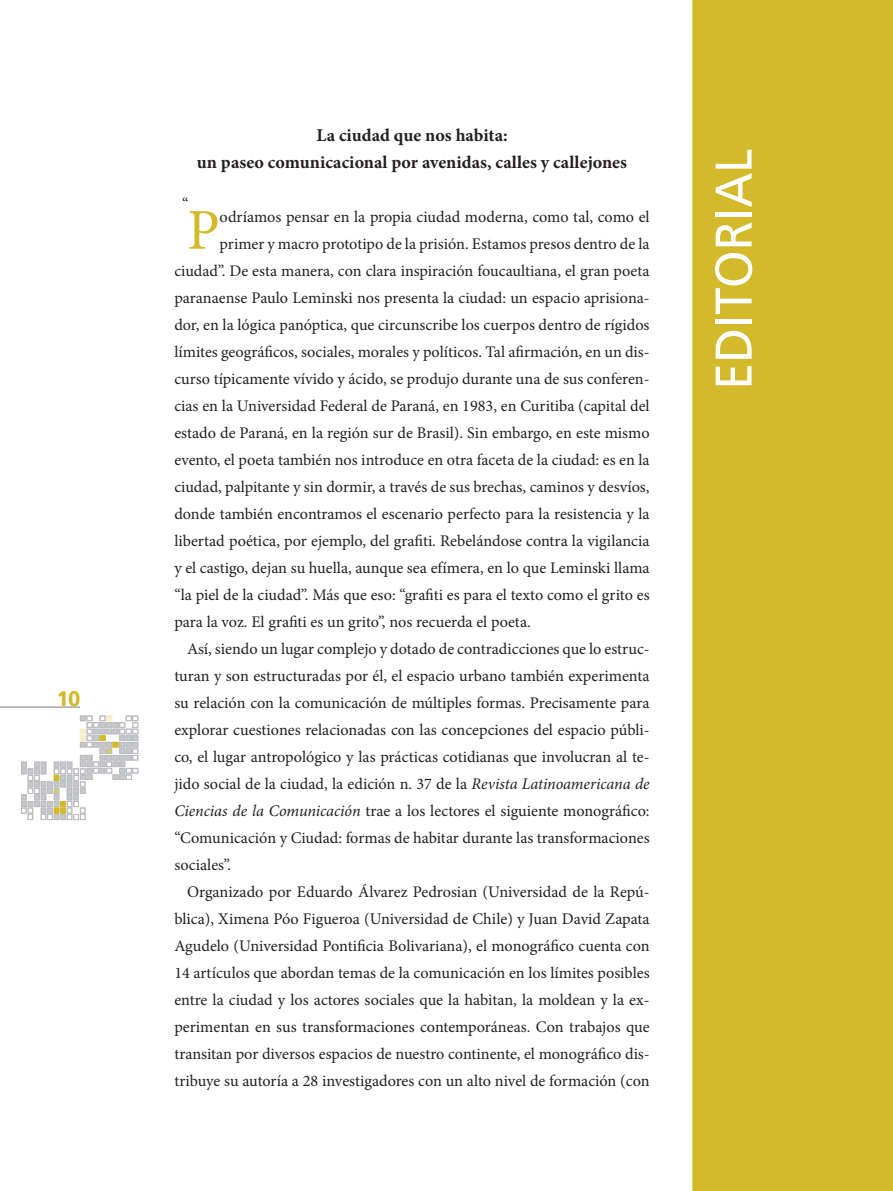
<style>
.page{position:relative;width:893px;height:1191px;background:#fff}
.page>*{position:absolute;margin:0;border:0;box-sizing:border-box;transform-origin:0 0}
.t1{font:57.75px "Minion Pro";color:#d2ba2a}
.t2{font:54px "Frutiger";color:#fff;scale:.93 1}
.t3{font:700 21px "Frutiger";color:#d2ba2a}
.t4{font:700 18px/27px "Minion Pro";color:#231f20;text-align:center}
.t5{font:16.2px "Minion Pro";color:#231f20}
.s1{font-style:italic}
</style>
<div class="page">
<svg style="left:21px;top:716px;width:117px;height:103px"></svg>
<hr style="left:0;top:707px;width:80px;height:1px;background:#b2b3b7">
<div style="left:693px;top:1px;width:199px;height:1189px;background:#d2ba2a"></div>
<div style="left:692px;top:0;width:201px;height:1191px;border:2px solid #d2ba2a"></div>
<p class="t3" style="left:57px;top:686px;width:25px">10</p>
<p class="t4" style="left:197px;top:121px;width:432px">La ciudad que nos habita:<br>un paseo comunicacional por avenidas, calles y callejones</p>
<h1 class="t1" style="left:187px;top:192px;width:34px">P</h1>
<p class="t5" style="left:220px;top:206px;width:432px">odríamos pensar en la propia ciudad moderna, como tal, como el</p>
<p class="t5" style="left:182px;top:193px;width:8px">“</p>
<p class="t5" style="left:220px;top:233px;width:431px">primer y macro prototipo de la prisión. Estamos presos dentro de la</p>
<p class="t5" style="left:174px;top:260px;width:477px">ciudad”. De esta manera, con clara inspiración foucaultiana, el gran poeta</p>
<p class="t5" style="left:174px;top:287px;width:477px">paranaense Paulo Leminski nos presenta la ciudad: un espacio aprisiona-</p>
<p class="t5" style="left:174px;top:314px;width:477px">dor, en la lógica panóptica, que circunscribe los cuerpos dentro de rígidos</p>
<p class="t5" style="left:174px;top:341px;width:477px">límites geográficos, sociales, morales y políticos. Tal afirmación, en un dis-</p>
<p class="t5" style="left:174px;top:368px;width:477px">curso típicamente vívido y ácido, se produjo durante una de sus conferen-</p>
<p class="t5" style="left:174px;top:395px;width:477px">cias en la Universidad Federal de Paraná, en 1983, en Curitiba (capital del</p>
<p class="t5" style="left:174px;top:422px;width:477px">estado de Paraná, en la región sur de Brasil). Sin embargo, en este mismo</p>
<p class="t5" style="left:174px;top:449px;width:477px">evento, el poeta también nos introduce en otra faceta de la ciudad: es en la</p>
<p class="t5" style="left:174px;top:476px;width:477px">ciudad, palpitante y sin dormir, a través de sus brechas, caminos y desvíos,</p>
<p class="t5" style="left:174px;top:503px;width:477px">donde también encontramos el escenario perfecto para la resistencia y la</p>
<p class="t5" style="left:174px;top:530px;width:477px">libertad poética, por ejemplo, del grafiti. Rebelándose contra la vigilancia</p>
<p class="t5" style="left:174px;top:557px;width:477px">y el castigo, dejan su huella, aunque sea efímera, en lo que Leminski llama</p>
<p class="t5" style="left:174px;top:584px;width:477px">“la piel de la ciudad”. Más que eso: “grafiti es para el texto como el grito es</p>
<p class="t5" style="left:174px;top:611px;width:358px">para la voz. El grafiti es un grito”, nos recuerda el poeta.</p>
<p class="t5" style="left:187px;top:638px;width:464px">Así, siendo un lugar complejo y dotado de contradicciones que lo estruc-</p>
<p class="t5" style="left:174px;top:665px;width:477px">turan y son estructuradas por él, el espacio urbano también experimenta</p>
<p class="t5" style="left:174px;top:692px;width:477px">su relación con la comunicación de múltiples formas. Precisamente para</p>
<p class="t5" style="left:174px;top:719px;width:477px">explorar cuestiones relacionadas con las concepciones del espacio públi-</p>
<p class="t5" style="left:174px;top:746px;width:477px">co, el lugar antropológico y las prácticas cotidianas que involucran al te-</p>
<p class="t5" style="left:174px;top:773px;width:477px">jido social de la ciudad, la edición n. 37 de la <span class="s1">Revista Latinoamericana de</span></p>
<p class="t5" style="left:174px;top:800px;width:477px"><span class="s1">Ciencias de la Comunicación</span> trae a los lectores el siguiente monográfico:</p>
<p class="t5" style="left:174px;top:827px;width:477px">“Comunicación y Ciudad: formas de habitar durante las transformaciones</p>
<p class="t5" style="left:174px;top:854px;width:58px">sociales”.</p>
<p class="t5" style="left:187px;top:881px;width:464px">Organizado por Eduardo Álvarez Pedrosian (Universidad de la Repú-</p>
<p class="t5" style="left:174px;top:908px;width:477px">blica), Ximena Póo Figueroa (Universidad de Chile) y Juan David Zapata</p>
<p class="t5" style="left:174px;top:935px;width:477px">Agudelo (Universidad Pontificia Bolivariana), el monográfico cuenta con</p>
<p class="t5" style="left:174px;top:962px;width:477px">14 artículos que abordan temas de la comunicación en los límites posibles</p>
<p class="t5" style="left:174px;top:989px;width:477px">entre la ciudad y los actores sociales que la habitan, la moldean y la ex-</p>
<p class="t5" style="left:174px;top:1016px;width:477px">perimentan en sus transformaciones contemporáneas. Con trabajos que</p>
<p class="t5" style="left:174px;top:1043px;width:477px">transitan por diversos espacios de nuestro continente, el monográfico dis-</p>
<p class="t5" style="left:174px;top:1070px;width:477px">tribuye su autoría a 28 investigadores con un alto nivel de formación (con</p>
<h2 class="t2" style="left:703px;top:389px;width:260px;rotate:-90deg">EDITORIAL</h2>
</div>
